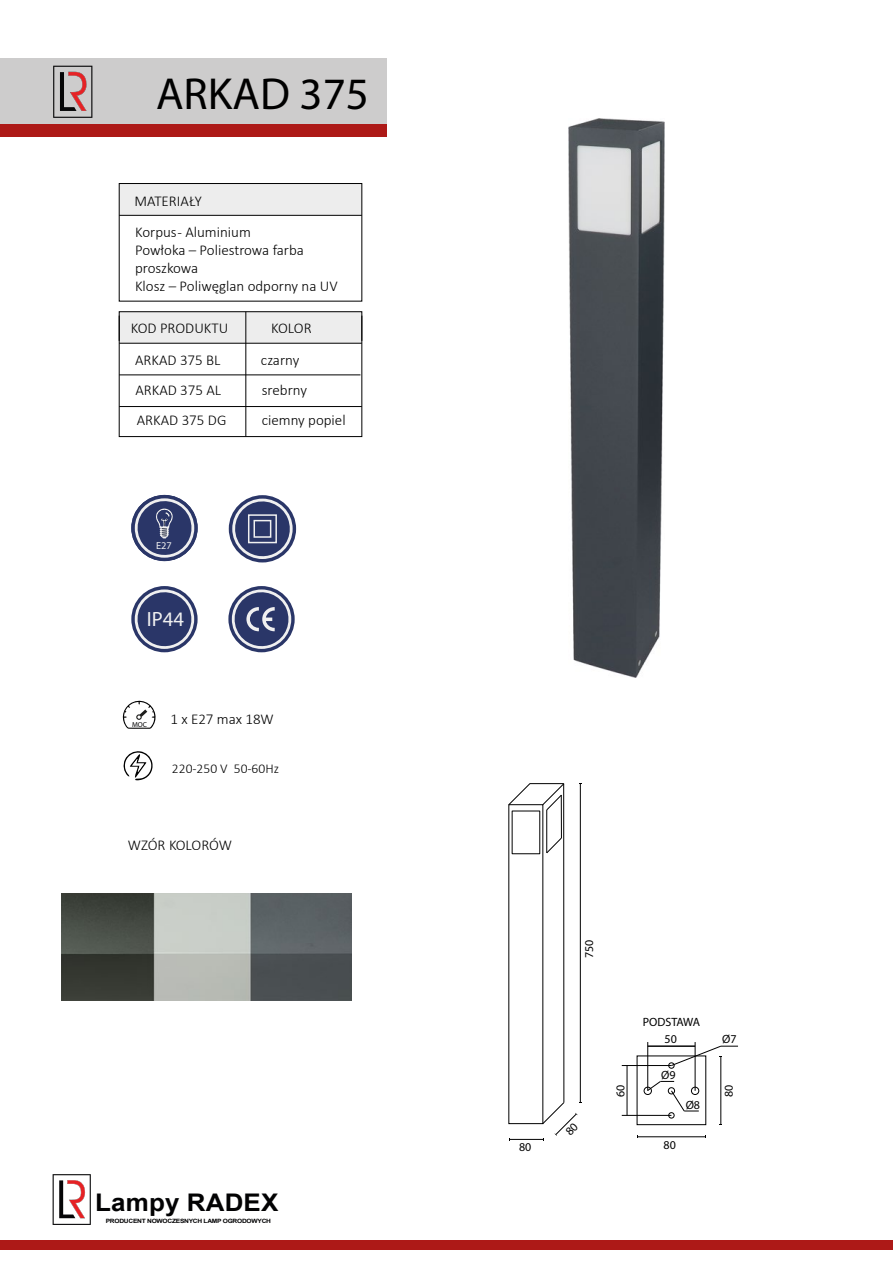
<style>
.page{position:relative;width:893px;height:1263px;background:#fff}
.page>*{position:absolute;margin:0;border:0;box-sizing:border-box;transform-origin:0 0}
.t1{font:45px "Myriad Pro";color:#000}
.t2{font:700 24.3px "Arial";letter-spacing:.005em;color:#020203;scale:1.07 1}
.t3{font:20.7px "Myriad Pro";color:#f0f0f0}
.t4{font:300 15px/18px "Calibri";color:#000}
.t5{font:300 13.5px "Calibri";color:#000}
.t6{font:12px "Myriad Pro";color:#000}
.t7{font:10.35px "Myriad Pro";color:#efefef}
.t8{font:7.2px "Myriad Pro";color:#020203}
.t9{font:700 5.85px "Arial";letter-spacing:-.04em;color:#020203;scale:1.13 1}
</style>
<div class="page">
<div style="left:0;top:58px;width:387px;height:66px;background:#cdcccc"></div>
<div style="left:0;top:124px;width:387px;height:12px;background:#ad1917"></div>
<svg style="left:131px;top:586px;width:67px;height:66px"></svg>
<svg style="left:133px;top:588px;width:62px;height:61px"></svg>
<svg style="left:228px;top:586px;width:67px;height:66px"></svg>
<svg style="left:230px;top:588px;width:62px;height:61px"></svg>
<svg style="left:53px;top:66px;width:39px;height:52px"></svg>
<div style="left:0;top:1240px;width:893px;height:10px;background:#ad1917"></div>
<svg style="left:53px;top:1174px;width:38px;height:51px"></svg>
<div style="left:119px;top:312px;width:243px;height:31px;background:#ededed"></div>
<div style="left:119px;top:184px;width:243px;height:31px;background:#ededed"></div>
<div style="left:119px;top:311px;width:243px;height:126px;border:1px solid #000"></div>
<hr style="left:119px;top:406px;width:243px;height:1px;background:#000">
<hr style="left:119px;top:375px;width:241px;height:1px;background:#000">
<hr style="left:119px;top:343px;width:243px;height:1px;background:#000">
<hr style="left:246px;top:312px;width:1px;height:125px;background:#000">
<div style="left:119px;top:183px;width:243px;height:118px;border:1px solid #000"></div>
<svg style="left:119px;top:316px;width:1px;height:25px"></svg>
<svg style="left:362px;top:316px;width:1px;height:25px"></svg>
<hr style="left:119px;top:215px;width:243px;height:1px;background:#000">
<svg style="left:122px;top:700px;width:34px;height:29px"></svg>
<svg style="left:123px;top:751px;width:30px;height:30px"></svg>
<img style="left:62px;top:893px;width:290px;height:107px">
<div style="left:637px;top:1055px;width:69px;height:70px;border:1px solid #000"></div>
<div style="left:644px;top:1087px;width:8px;height:8px;border:1px solid #000;border-radius:50%"></div>
<hr style="left:637px;top:1136px;width:69px;height:1px;background:#000">
<hr style="left:721px;top:1057px;width:1px;height:68px;background:#000">
<hr style="left:647px;top:1042px;width:1px;height:49px;background:#000">
<hr style="left:695px;top:1042px;width:1px;height:49px;background:#000">
<hr style="left:648px;top:1046px;width:47px;height:1px;background:#000">
<hr style="left:622px;top:1065px;width:49px;height:1px;background:#000">
<hr style="left:622px;top:1115px;width:49px;height:1px;background:#000">
<hr style="left:627px;top:1065px;width:1px;height:50px;background:#000">
<svg style="left:668px;top:1046px;width:70px;height:22px"></svg>
<svg style="left:647px;top:1081px;width:52px;height:37px"></svg>
<svg style="left:131px;top:495px;width:67px;height:66px"></svg>
<div style="left:229px;top:495px;width:67px;height:67px;background:#2a3668;border-radius:50%"></div>
<svg style="left:230px;top:497px;width:63px;height:62px"></svg>
<div style="left:248px;top:514px;width:29px;height:29px;border:2px solid #f0f0f0"></div>
<div style="left:253px;top:520px;width:18px;height:18px;border:2px solid #f0f0f0"></div>
<svg style="left:508px;top:783px;width:23px;height:23px"></svg>
<hr style="left:530px;top:783px;width:34px;height:1px;background:#000">
<hr style="left:563px;top:784px;width:1px;height:318px;background:#000">
<hr style="left:509px;top:1139px;width:34px;height:1px;background:#000">
<hr style="left:580px;top:784px;width:1px;height:318px;background:#000">
<div style="left:512px;top:811px;width:28px;height:43px;border:1px solid #000"></div>
<svg style="left:542px;top:783px;width:23px;height:28px"></svg>
<hr style="left:546px;top:810px;width:1px;height:43px;background:#000">
<hr style="left:561px;top:795px;width:1px;height:43px;background:#000">
<svg style="left:546px;top:837px;width:16px;height:17px"></svg>
<img style="left:569px;top:118px;width:95px;height:559px">
<svg style="left:542px;top:1101px;width:40px;height:40px"></svg>
<h1 class="t1" style="left:156px;top:66px;width:214px">ARKAD 375</h1>
<p class="t4" style="left:134px;top:191px;width:69px">MATERIAŁY</p>
<p class="t4" style="left:135px;top:222px;width:204px">Korpus - Aluminium<br>Powłoka – Poliestrowa farba proszkowa<br>Klosz – Poliwęglan odporny na UV</p>
<p class="t4" style="left:131px;top:318px;width:99px">KOD PRODUKTU</p>
<p class="t4" style="left:271px;top:318px;width:42px">KOLOR</p>
<p class="t4" style="left:135px;top:351px;width:87px">ARKAD 375 BL</p>
<p class="t4" style="left:261px;top:351px;width:40px">czarny</p>
<p class="t4" style="left:135px;top:381px;width:87px">ARKAD 375 AL</p>
<p class="t4" style="left:262px;top:381px;width:47px">srebrny</p>
<p class="t4" style="left:137px;top:411px;width:91px">ARKAD 375 DG</p>
<p class="t4" style="left:262px;top:411px;width:85px">ciemny popiel</p>
<p class="t7" style="left:156px;top:539px;width:17px">E27</p>
<h3 class="t3" style="left:147px;top:606px;width:39px">IP44</h3>
<p class="t8" style="left:132px;top:720px;width:16px">MOC</p>
<p class="t4" style="left:170px;top:710px;width:105px">1 x E27 max 18W</p>
<p class="t5" style="left:172px;top:760px;width:109px">220-250 V 50-60Hz</p>
<p class="t4" style="left:128px;top:836px;width:106px">WZÓR KOLORÓW</p>
<h2 class="t2" style="left:95px;top:1186px;width:173px">Lampy RADEX</h2>
<p class="t9" style="left:106px;top:1217px;width:148px">PRODUCENT NOWOCZESNYCH LAMP OGRODOWYCH</p>
<p class="t6" style="left:519px;top:1139px;width:14px">80</p>
<p class="t6" style="left:582px;top:958px;width:20px;rotate:-90deg">750</p>
<p class="t6" style="left:643px;top:1014px;width:59px">PODSTAWA</p>
<p class="t6" style="left:665px;top:1032px;width:14px">50</p>
<p class="t6" style="left:661px;top:1067px;width:16px">Ø9</p>
<p class="t6" style="left:722px;top:1032px;width:16px">Ø7</p>
<p class="t6" style="left:613px;top:1097px;width:14px;rotate:-90deg">60</p>
<p class="t6" style="left:721px;top:1097px;width:14px;rotate:-90deg">80</p>
<p class="t6" style="left:686px;top:1098px;width:16px">Ø8</p>
<p class="t6" style="left:664px;top:1138px;width:14px">80</p>
</div>
